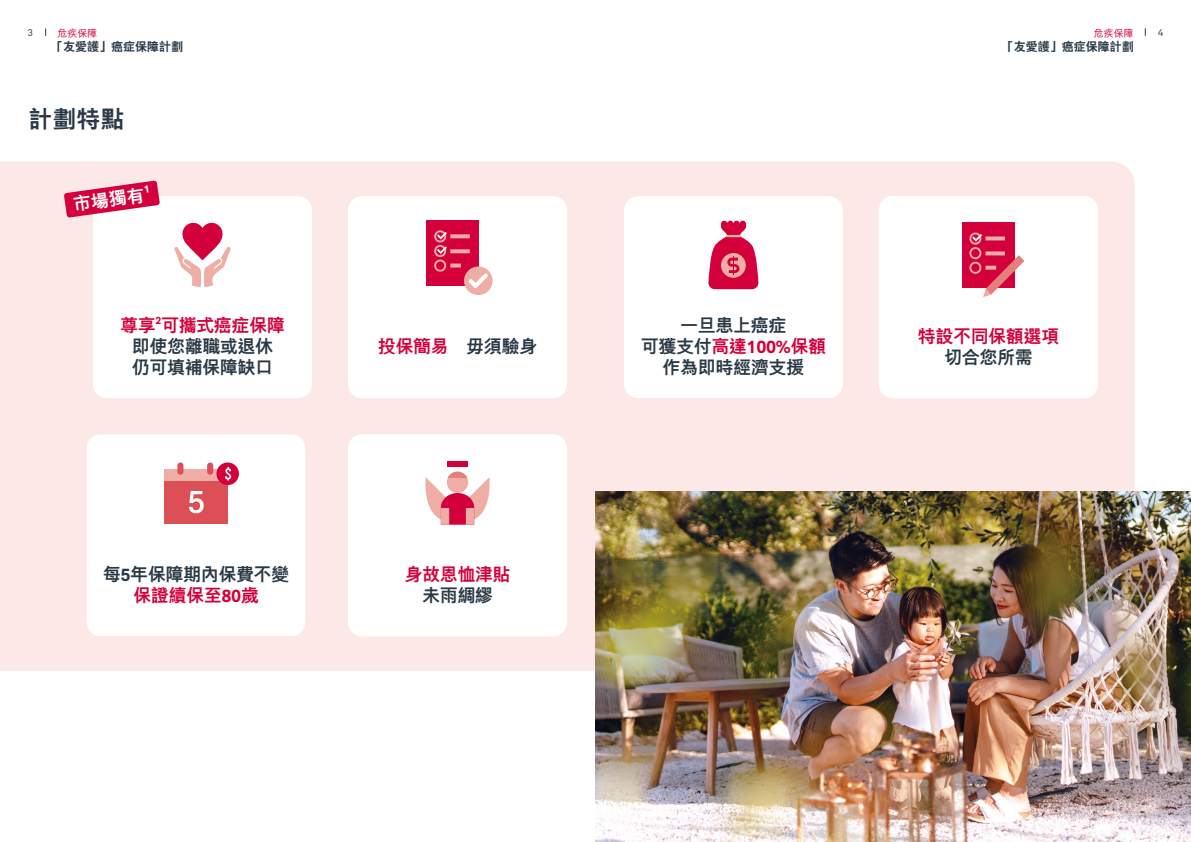
<style>
.page{position:relative;width:1191px;height:842px;background:#fff}
.page>*{position:absolute;margin:0;border:0;box-sizing:border-box;transform-origin:0 0}
.t1{font:800 24px "M Hei HK";color:#293946}
.t2{font:800 18px/21px "M Hei HK";letter-spacing:-.02em;color:#293946;text-align:center}
.t3{font:800 18px "M Hei HK";letter-spacing:-.02em;color:#d4003b}
.t4{font:800 18px "M Hei HK";color:#fff}
.t5{font:800 12px "C Hei 2 HK";color:#293946}
.t6{font:500 10px "M Hei HK";color:#d4003b}
.t7{font:10px "AIA Everest";color:#293946}
.s1{color:#d4003b}
.s2{font-family:"AIA Everest";font-weight:700}
.s3{font-family:"AIA Everest";font-weight:700;color:#d4003b}
</style>
<div class="page">
<div style="left:0;top:162px;width:1134px;height:509px;background:#fce9e7"></div>
<div style="left:877px;top:194px;width:223px;height:206px;border:2px solid #fce9e7;border-radius:15px"></div>
<div style="left:348px;top:196px;width:219px;height:202px;background:#fff;border-radius:14px"></div>
<div style="left:348px;top:434px;width:219px;height:202px;background:#fff;border-radius:14px"></div>
<div style="left:879px;top:196px;width:219px;height:202px;background:#fff;border-radius:14px"></div>
<div style="left:86px;top:434px;width:219px;height:202px;background:#fff;border-radius:14px"></div>
<div style="left:624px;top:196px;width:219px;height:202px;background:#fff;border-radius:14px"></div>
<div style="left:93px;top:196px;width:219px;height:202px;background:#fff;border-radius:14px"></div>
<svg style="left:64px;top:181px;width:96px;height:37px"></svg>
<div style="left:622px;top:194px;width:223px;height:206px;border:2px solid #fce9e7;border-radius:15px"></div>
<div style="left:84px;top:432px;width:223px;height:206px;border:2px solid #fce9e7;border-radius:15px"></div>
<img style="left:595px;top:491px;width:596px;height:351px">
<div style="left:447px;top:461px;width:20px;height:5px;background:#d4003b"></div>
<svg style="left:425px;top:472px;width:65px;height:53px"></svg>
<svg style="left:708px;top:221px;width:50px;height:68px"></svg>
<div style="left:164px;top:478px;width:64px;height:45px;background:#dc4f57"></div>
<div style="left:164px;top:469px;width:64px;height:11px;background:#eeada5"></div>
<div style="left:177px;top:462px;width:6px;height:13px;background:#dc4f57;border-radius:3px"></div>
<div style="left:207px;top:462px;width:6px;height:13px;background:#dc4f57;border-radius:3px"></div>
<div style="left:216px;top:462px;width:23px;height:23px;background:#d4003b;border-radius:50%"></div>
<svg style="left:225px;top:467px;width:6px;height:13px"></svg>
<svg style="left:189px;top:491px;width:15px;height:22px"></svg>
<div style="left:962px;top:223px;width:52px;height:65px;background:#d4003b"></div>
<svg style="left:969px;top:232px;width:55px;height:65px"></svg>
<svg style="left:174px;top:222px;width:57px;height:65px"></svg>
<div style="left:427px;top:220px;width:52px;height:66px;background:#d4003b"></div>
<div style="left:464px;top:266px;width:28px;height:29px;background:#eeada5;border-radius:50%"></div>
<svg style="left:434px;top:230px;width:54px;height:58px"></svg>
<p class="t7" style="left:28px;top:27px;width:7px">3</p>
<p class="t6" style="left:57px;top:26px;width:41px">危疾保障</p>
<p class="t7" style="left:1157px;top:27px;width:7px">4</p>
<p class="t5" style="left:51px;top:40px;width:133px">「友愛護」癌症保障計劃</p>
<p class="t6" style="left:1093px;top:26px;width:41px">危疾保障</p>
<p class="t5" style="left:1002px;top:40px;width:133px">「友愛護」癌症保障計劃</p>
<h1 class="t1" style="left:28px;top:107px;width:97px">計劃特點</h1>
<p class="t4" style="left:72px;top:196px;width:79px;rotate:-8deg">市場獨有<sup>1</sup></p>
<p class="t2" style="left:120px;top:315px;width:166px"><span class="s1">尊享</span><sup>2</sup><span class="s1">可攜式癌症保障</span>即使您離職或退休<br>仍可填補保障缺口</p>
<p class="t2" style="left:103px;top:563px;width:188px">每<span class="s2">5</span>年保障期內保費不變<span class="s1">保證續保至</span><span class="s3">80</span><span class="s1">歲</span></p>
<p class="t2" style="left:378px;top:336px;width:161px"><span class="s1">投保簡易</span>　毋須驗身</p>
<p class="t3" style="left:404px;top:565px;width:108px">身故恩恤津貼</p>
<p class="t2" style="left:422px;top:584px;width:72px">未雨綢繆</p>
<p class="t2" style="left:641px;top:315px;width:187px">一旦患上癌症<br>可獲支付<span class="s1">高達</span><span class="s3">100%</span><span class="s1">保額</span>作為即時經濟支援</p>
<p class="t3" style="left:917px;top:327px;width:143px">特設不同保額選項</p>
<p class="t2" style="left:944px;top:346px;width:90px">切合您所需</p>
</div>
